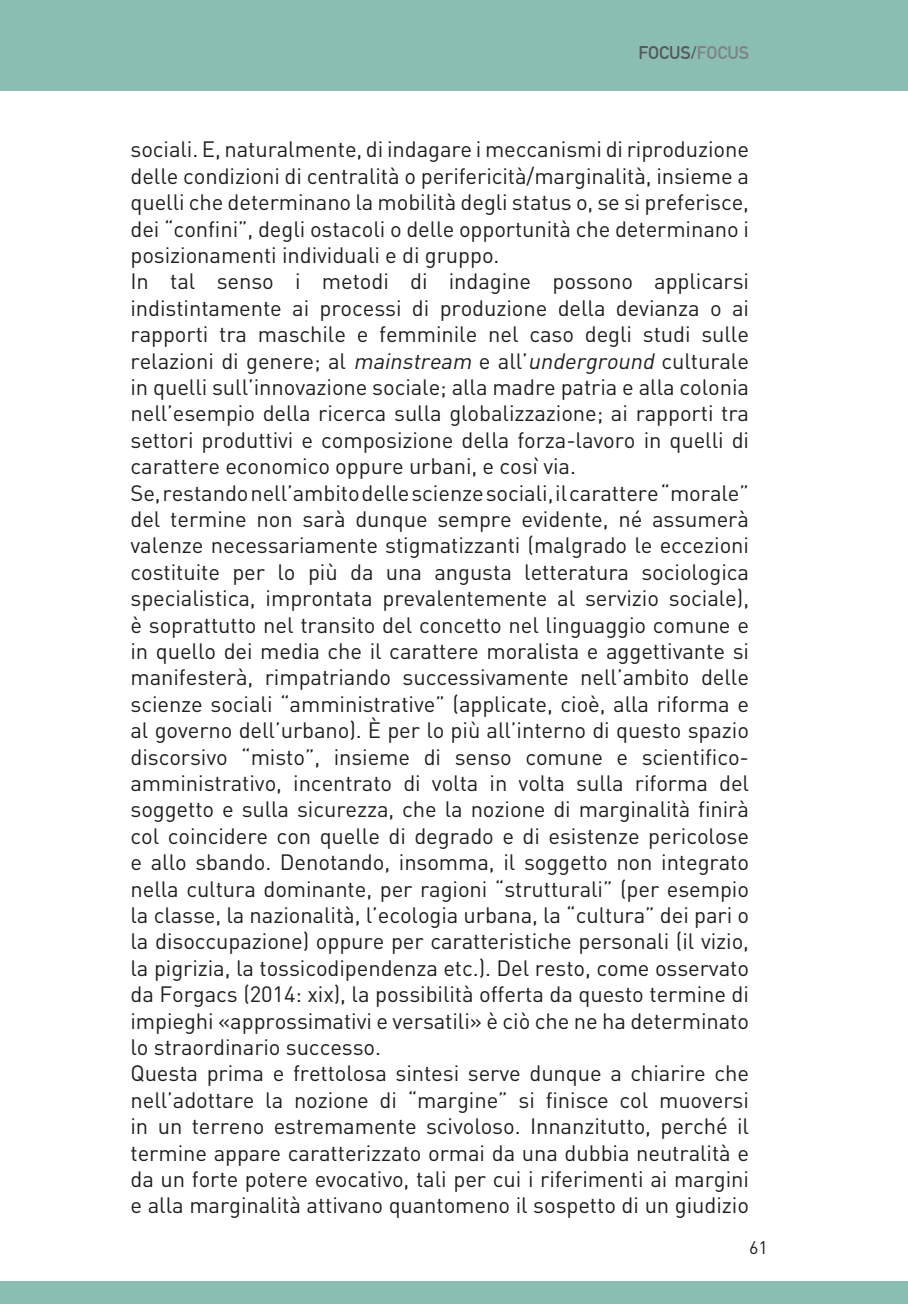
<style>
.page{position:relative;width:908px;height:1304px;background:#fff}
.page>*{position:absolute;margin:0;border:0;box-sizing:border-box;transform-origin:0 0}
.t1{font:22px/26.4px "DIN";letter-spacing:-.005em;color:#231f20;text-align:justify}
.t2{font:700 18px "DIN Alternate";color:#57585a}
.t3{font:18px "DIN";color:#231f20}
.s1{color:#808285}
.s2{font-style:italic}
</style>
<div class="page">
<div style="left:0;top:0;width:907px;height:90px;background:#8abeb2"></div>
<div style="left:0;top:1281px;width:907px;height:23px;background:#8abeb2"></div>
<p class="t2" style="left:638px;top:39px;width:112px">FOCUS/<span class="s1">FOCUS</span></p>
<p class="t1" style="left:130px;top:136px;width:619px">sociali. E, naturalmente, di indagare i meccanismi di riproduzione delle condizioni di centralità o perifericità/marginalità, insieme a quelli che determinano la mobilità degli status o, se si preferisce, dei “confini”, degli ostacoli o delle opportunità che determinano i posizionamenti individuali e di gruppo.</p>
<p class="t1" style="left:130px;top:268px;width:620px">In tal senso i metodi di indagine possono applicarsi indistintamente ai processi di produzione della devianza o ai rapporti tra maschile e femminile nel caso degli studi sulle relazioni di genere; al <span class="s2">mainstream</span> e all’<span class="s2">underground</span> culturale in quelli sull’innovazione sociale; alla madre patria e alla colonia nell’esempio della ricerca sulla globalizzazione; ai rapporti tra settori produttivi e composizione della forza-lavoro in quelli di carattere economico oppure urbani, e così via.</p>
<p class="t1" style="left:130px;top:479px;width:620px">Se, restando nell’ambito delle scienze sociali, il carattere “morale” del termine non sarà dunque sempre evidente, né assumerà valenze necessariamente stigmatizzanti (malgrado le eccezioni costituite per lo più da una angusta letteratura sociologica specialistica, improntata prevalentemente al servizio sociale), è soprattutto nel transito del concetto nel linguaggio comune e in quello dei media che il carattere moralista e aggettivante si manifesterà, rimpatriando successivamente nell’ambito delle scienze sociali “amministrative” (applicate, cioè, alla riforma e al governo dell’urbano). È per lo più all’interno di questo spazio discorsivo “misto”, insieme di senso comune e scientifico&shy;amministrativo, incentrato di volta in volta sulla riforma del soggetto e sulla sicurezza, che la nozione di marginalità finirà col coincidere con quelle di degrado e di esistenze pericolose e allo sbando. Denotando, insomma, il soggetto non integrato nella cultura dominante, per ragioni “strutturali” (per esempio la classe, la nazionalità, l’ecologia urbana, la “cultura” dei pari o la disoccupazione) oppure per caratteristiche personali (il vizio, la pigrizia, la tossicodipendenza etc.). Del resto, come osservato da Forgacs (2014: xix), la possibilità offerta da questo termine di impieghi «approssimativi e versatili» è ciò che ne ha determinato lo straordinario successo.</p>
<p class="t1" style="left:130px;top:1060px;width:620px">Questa prima e frettolosa sintesi serve dunque a chiarire che nell’adottare la nozione di “margine” si finisce col muoversi in un terreno estremamente scivoloso. Innanzitutto, perché il termine appare caratterizzato ormai da una dubbia neutralità e da un forte potere evocativo, tali per cui i riferimenti ai margini e alla marginalità attivano quantomeno il sospetto di un giudizio</p>
<p class="t3" style="left:748px;top:1237px;width:20px">61</p>
</div>
